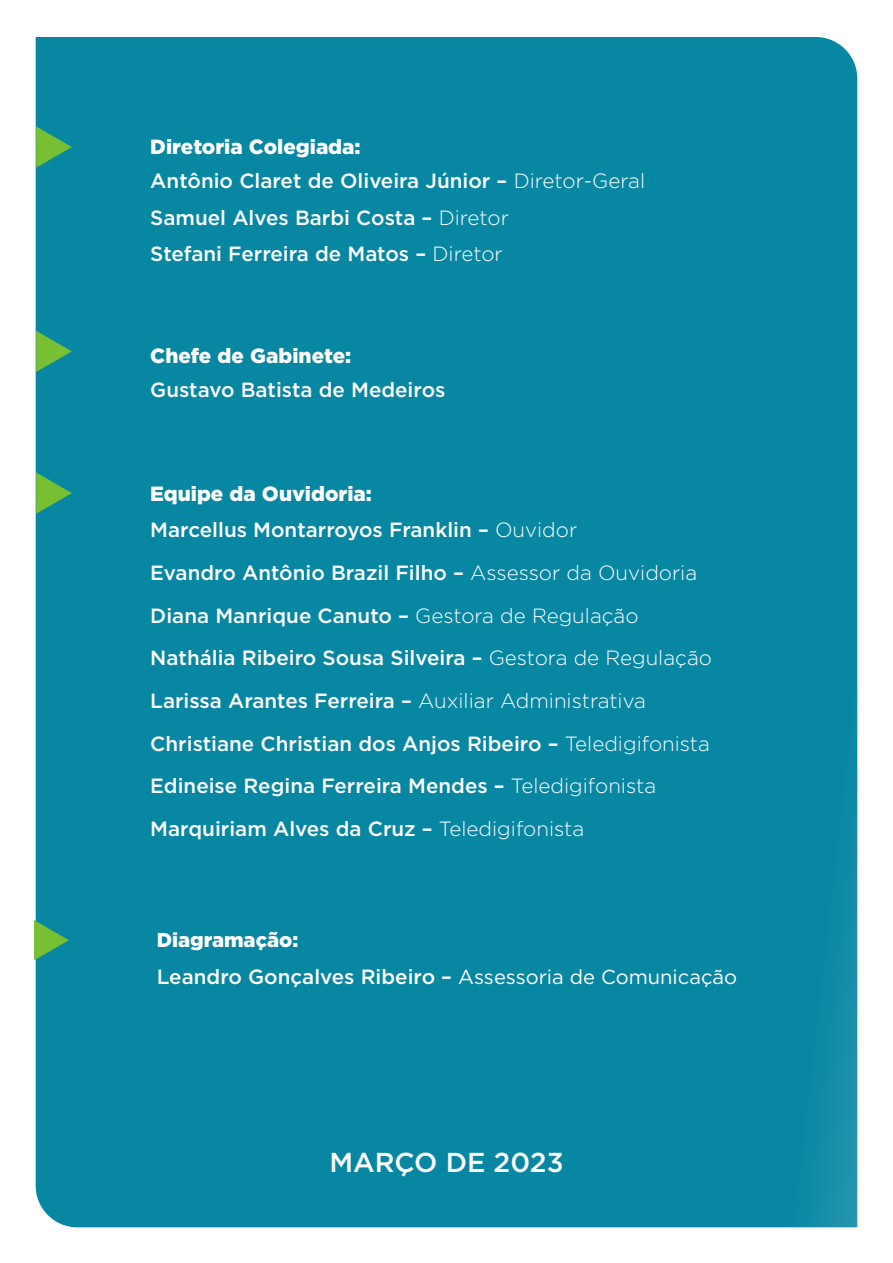
<style>
.page{position:relative;width:893px;height:1263px;background:#fff}
.page>*{position:absolute;margin:0;border:0;box-sizing:border-box;transform-origin:0 0}
.t1{font:500 27.3px "Gotham";color:#fff}
.t2{font:500 20.55px/36.8px "Gotham";color:#fff}
.t3{font:900 20.55px "Gotham";color:#fff}
.t4{font:900 20.1px "Gotham";color:#fff}
.s1{font-weight:300}
.s2{font-weight:900}
.s3{font-weight:400;font-size:20.1px}
</style>
<div class="page">
<div style="left:36px;top:37px;width:821px;height:1190px;background:#0887a3"></div>
<svg style="left:36px;top:126px;width:36px;height:42px;background:#3ea26c"></svg>
<svg style="left:36px;top:331px;width:36px;height:41px"></svg>
<svg style="left:36px;top:473px;width:36px;height:41px"></svg>
<svg style="left:34px;top:920px;width:35px;height:40px"></svg>
<p class="t3" style="left:150px;top:132px;width:212px">Diretoria Colegiada:</p>
<p class="t2" style="left:150px;top:162px;width:496px">Antônio Claret de Oliveira Júnior – <span class="s1">Diretor-Geral</span></p>
<p class="t2" style="left:150px;top:199px;width:360px">Samuel Alves Barbi Costa – <span class="s1">Diretor</span></p>
<p class="t2" style="left:150px;top:236px;width:354px">Stefani Ferreira de Matos – <span class="s1">Diretor</span></p>
<p class="t3" style="left:150px;top:342px;width:202px">Chefe de Gabinete:</p>
<p class="t2" style="left:150px;top:371px;width:297px">Gustavo Batista de Medeiros</p>
<p class="t2" style="left:150px;top:475px;width:428px"><span class="s2">Equipe da Ouvidoria:<br></span>Marcellus Montarroyos Franklin – <span class="s1">Ouvidor</span></p>
<p class="t2" style="left:150px;top:554px;width:548px">Evandro Antônio Brazil Filho – <span class="s1">Assessor da Ouvidoria</span></p>
<p class="t2" style="left:150px;top:597px;width:489px">Diana Manrique Canuto – <span class="s1">Gestora de Regulação</span></p>
<p class="t2" style="left:150px;top:639px;width:563px">Nathália Ribeiro Sousa Silveira – <span class="s1">Gestora de Regulação</span></p>
<p class="t2" style="left:150px;top:682px;width:497px">Larissa Arantes Ferreira – <span class="s1">Auxiliar Administrativa</span></p>
<p class="t2" style="left:150px;top:725px;width:561px">Christiane Christian dos Anjos Ribeiro – <span class="s1">Teledigifonista</span></p>
<p class="t2" style="left:150px;top:767px;width:507px">Edineise Regina Ferreira Mendes – <span class="s1">Teledigifonista</span></p>
<p class="t2" style="left:150px;top:810px;width:435px">Marquiriam Alves da Cruz – <span class="s1">Teledigifonista</span></p>
<p class="t4" style="left:157px;top:927px;width:143px">Diagramação:</p>
<p class="t2" style="left:157px;top:958px;width:582px">Leandro Gonçalves Ribeiro – <span class="s3">Assessoria de Comunicação</span></p>
<p class="t1" style="left:329px;top:1145px;width:236px">MARÇO DE 2023</p>
</div>
